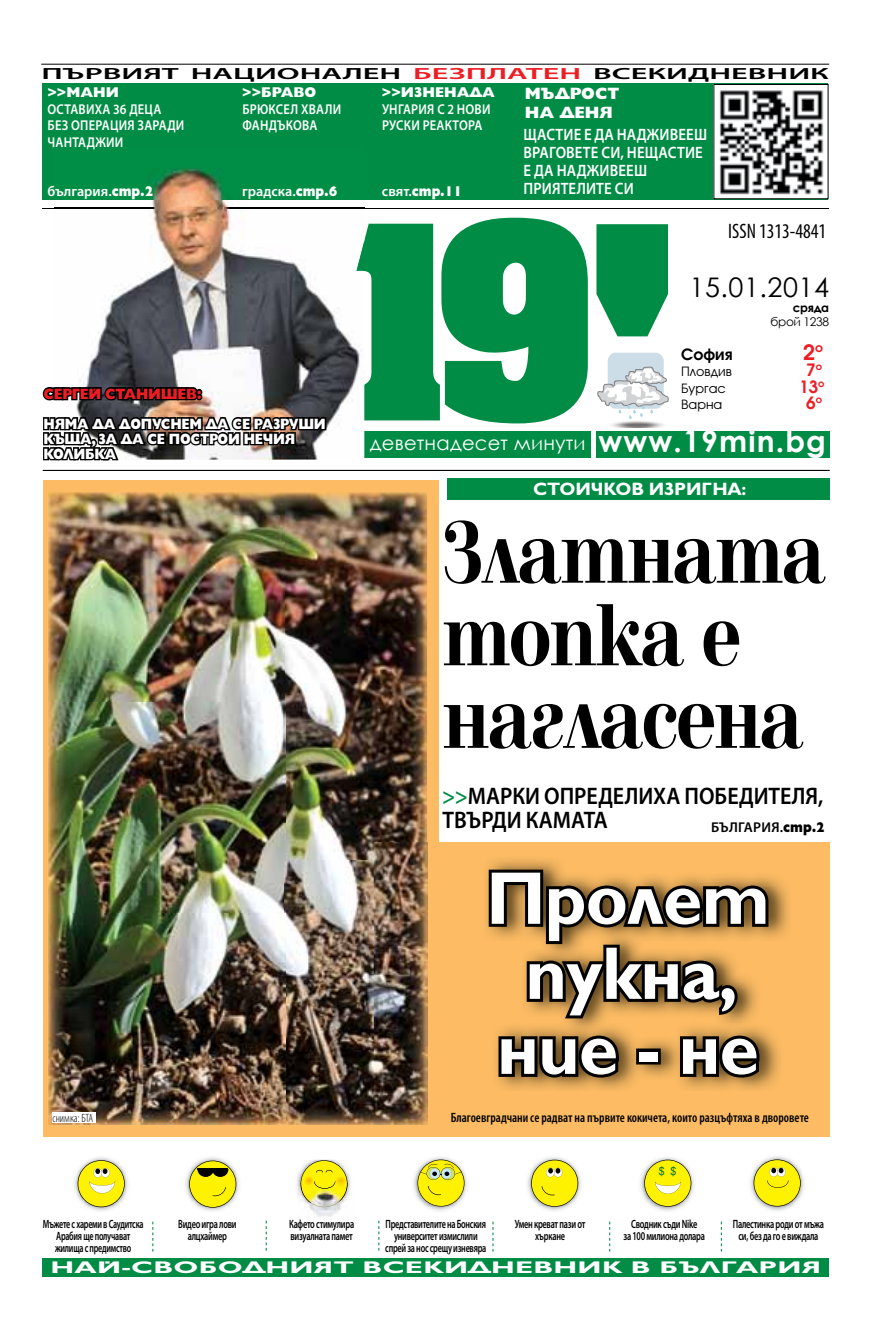
<style>
.page{position:relative;width:893px;height:1340px;background:#fff}
.page>*{position:absolute;margin:0;border:0;box-sizing:border-box;transform-origin:0 0}
.t1{font:700 91.5px/82.5px "Elfin CYR";letter-spacing:-.025em;color:#000;scale:.83 1}
.t2{font:700 75px/75px "Gilt";letter-spacing:-.01em;color:#fff;text-align:center;scale:.95 1}
.t3{font:27px "Century Gothic";letter-spacing:.02em;color:#000}
.t4{font:600 24px/24px "Myriad Pro";color:#000;scale:.92 1}
.t5{font:700 22.35px "Avanti CYR";color:#ed1d24}
.t6{font:condensed 21px "Myriad Pro";color:#000;scale:.95 1}
.t7{font:19.5px "Century Gothic";letter-spacing:.01em;color:#fff}
.t8{font:700 18px "Gilt";letter-spacing:-.01em;color:#fff}
.t9{font:700 17.85px "Avanti CYR";color:#ed1d24}
.t10{font:700 16.95px "Gilt";letter-spacing:.01em;color:#fff;scale:1.68 1}
.t11{font:600 16.5px/18px "Myriad Pro";letter-spacing:.01em;color:#fff;scale:.9 1}
.t12{font:800 16.5px/19.5px "Gilt";color:#fff}
.t13{font:700 16.35px "Avanti CYR";color:#000}
.t14{font:600 16.2px "Myriad Pro";color:#000;scale:2 1}
.t15{font:800 15px/15px "Gilt";letter-spacing:-.02em;color:#fff;scale:.86 1}
.t16{font:800 15px "Gilt";letter-spacing:-.02em;color:#ed1d24;scale:.93 1}
.t17{font:600 14.25px/16.5px "Myriad Pro";letter-spacing:.02em;color:#fff;scale:.88 1}
.t18{font:600 14.25px "Myriad Pro";color:#fff}
.t19{font:800 14.25px "Gilt";color:#fff}
.t20{font:600 14.25px "Myriad Pro";letter-spacing:.02em;color:#000}
.t21{font:800 14.25px "Gilt";color:#fff;scale:.89 1}
.t22{font:600 condensed 13.5px "Myriad Pro";color:#000;scale:.95 1}
.t23{font:13.35px "Avanti CYR";color:#000}
.t24{font:600 12px/12px "Myriad Pro";letter-spacing:-.03em;color:#000;text-align:center;scale:.69 1}
.t25{font:600 12px/12px "Myriad Pro";letter-spacing:-.03em;color:#000;text-align:center;scale:.68 1}
.t26{font:600 12px/12px "Myriad Pro";letter-spacing:-.03em;color:#000;text-align:center;scale:.67 1}
.t27{font:300 condensed 12px "Myriad Pro";color:#000;scale:.95 1}
.t28{font:12px "Century Gothic";letter-spacing:-.03em;color:#000}
.t29{font:700 12px "Century Gothic";letter-spacing:-.03em;color:#000}
.s1{color:#ed1d24}
.s2{font-family:"Gilt";font-weight:800}
.s3{font-family:"Myriad Pro";font-weight:600}
.s4{font-weight:700;font-size:29.85px}
.s5{color:#008c44}
</style>
<div class="page">
<div style="left:608px;top:353px;width:56px;height:56px;background:#ccdde7;border-radius:8px"></div>
<img style="left:611px;top:421px;width:53px;height:6px">
<svg style="left:597px;top:367px;width:71px;height:52px"></svg>
<svg style="left:596px;top:224px;width:72px;height:112px;background:#1e995a"></svg>
<hr style="left:43px;top:470px;width:786px;height:1px;background:#000">
<div style="left:364px;top:431px;width:465px;height:27px;background:#008c44"></div>
<div style="left:591px;top:426px;width:5px;height:34px;background:#fff"></div>
<hr style="left:43px;top:208px;width:786px;height:1px;background:#000">
<div style="left:43px;top:83px;width:785px;height:117px;background:#008c44"></div>
<hr style="left:41px;top:64px;width:788px;height:1px;background:#000">
<img style="left:54px;top:168px;width:310px;height:258px">
<svg style="left:356px;top:218px;width:232px;height:240px"></svg>
<img style="left:54px;top:208px;width:310px;height:1px">
<img style="left:356px;top:240px;width:8px;height:180px">
<div style="left:714px;top:84px;width:114px;height:115px;background:#fff"></div>
<img style="left:719px;top:90px;width:105px;height:105px">
<svg style="left:42px;top:382px;width:160px;height:21px;background:#3e3c3d"></svg>
<svg style="left:43px;top:412px;width:285px;height:49px"></svg>
<div style="left:43px;top:1258px;width:786px;height:18px;background:#008c44"></div>
<img style="left:640px;top:1157px;width:54px;height:54px">
<img style="left:527px;top:1157px;width:54px;height:54px">
<svg style="left:531px;top:1159px;width:47px;height:47px;background:#e8df3a"></svg>
<img style="left:413px;top:1157px;width:54px;height:54px">
<svg style="left:417px;top:1159px;width:47px;height:47px;background:#e0db44"></svg>
<img style="left:74px;top:1157px;width:54px;height:54px">
<svg style="left:78px;top:1160px;width:47px;height:47px"></svg>
<img style="left:297px;top:1159px;width:54px;height:23px">
<img style="left:314px;top:1213px;width:22px;height:4px">
<img style="left:297px;top:1182px;width:3px;height:14px">
<img style="left:348px;top:1182px;width:3px;height:14px">
<img style="left:309px;top:1207px;width:7px;height:6px">
<img style="left:316px;top:1207px;width:18px;height:6px">
<img style="left:334px;top:1207px;width:7px;height:6px">
<svg style="left:300px;top:1160px;width:48px;height:47px;background:#e2d94e"></svg>
<svg style="left:152px;top:1221px;width:1px;height:30px"></svg>
<svg style="left:266px;top:1220px;width:1px;height:30px"></svg>
<svg style="left:378px;top:1220px;width:1px;height:30px"></svg>
<svg style="left:493px;top:1221px;width:1px;height:30px"></svg>
<svg style="left:609px;top:1221px;width:1px;height:30px"></svg>
<svg style="left:721px;top:1221px;width:1px;height:30px"></svg>
<img style="left:185px;top:1157px;width:54px;height:54px">
<svg style="left:189px;top:1160px;width:47px;height:47px;background:#d6cd32"></svg>
<hr style="left:197px;top:1168px;width:31px;height:1px;background:#000">
<img style="left:750px;top:1156px;width:54px;height:55px">
<svg style="left:754px;top:1159px;width:47px;height:47px;background:#e7de39"></svg>
<div style="left:43px;top:480px;width:395px;height:656px;background:#fdbc63"></div>
<div style="left:374px;top:842px;width:455px;height:294px;background:#fdbc63"></div>
<img style="left:48px;top:492px;width:237px;height:632px">
<img style="left:285px;top:492px;width:142px;height:368px">
<img style="left:285px;top:860px;width:89px;height:264px">
<img style="left:374px;top:842px;width:53px;height:282px">
<img style="left:490px;top:859px;width:299px;height:231px">
<svg style="left:486px;top:866px;width:285px;height:155px"></svg>
<svg style="left:495px;top:1032px;width:129px;height:48px;background:#48361b"></svg>
<div style="left:636px;top:1048px;width:25px;height:16px;border:6px solid #000"></div>
<svg style="left:677px;top:1032px;width:87px;height:48px;background:#4a371c"></svg>
<div style="left:447px;top:478px;width:382px;height:22px;background:#008c44"></div>
<div style="left:52px;top:1112px;width:44px;height:11px;background:#fff"></div>
<svg style="left:644px;top:1159px;width:47px;height:47px"></svg>
<h3 class="t14" style="left:42px;top:63px;width:395px">ПЪРВИЯТ НАЦИОНАЛЕН <span class="s1">БЕЗПЛАТЕН</span> ВСЕКИДНЕВНИК</h3>
<p class="t19" style="left:47px;top:84px;width:73px">&gt;&gt;МАНИ</p>
<p class="t17" style="left:48px;top:100px;width:157px">ОСТАВИХА 36 ДЕЦА<br>БЕЗ ОПЕРАЦИЯ ЗАРАДИ<br>ЧАНТАДЖИИ</p>
<p class="t18" style="left:47px;top:182px;width:108px">българия.<span class="s2">стр.2</span></p>
<p class="t19" style="left:242px;top:84px;width:76px">&gt;&gt;БРАВО</p>
<p class="t17" style="left:242px;top:100px;width:114px">БРЮКСЕЛ ХВАЛИ<br>ФАНДЪКОВА</p>
<p class="t18" style="left:242px;top:182px;width:97px">градска.<span class="s2">стр.6</span></p>
<p class="t16" style="left:44px;top:385px;width:172px">СЕРГЕЙ СТАНИШЕВ:</p>
<p class="t15" style="left:44px;top:416px;width:330px">НЯМА ДА ДОПУСНЕМ ДА СЕ РАЗРУШИ<br>КЪЩА, ЗА ДА СЕ ПОСТРОИ НЕЧИЯ<br>КОЛИБКА</p>
<p class="t27" style="left:52px;top:1110px;width:44px">снимка: БТА</p>
<p class="t19" style="left:382px;top:84px;width:115px">&gt;&gt;ИЗНЕНАДА</p>
<p class="t17" style="left:382px;top:100px;width:125px">УНГАРИЯ С 2 НОВИ<br>РУСКИ РЕАКТОРА</p>
<p class="t21" style="left:382px;top:183px;width:92px"><span class="s3">свят.</span>стр.11</p>
<h3 class="t12" style="left:525px;top:84px;width:96px">МЪДРОСТ<br>НА ДЕНЯ</h3>
<h3 class="t11" style="left:523px;top:125px;width:206px">ЩАСТИЕ Е ДА НАДЖИВЕЕШ<br>ВРАГОВЕТЕ СИ, НЕЩАСТИЕ<br>Е ДА НАДЖИВЕЕШ<br>ПРИЯТЕЛИТЕ СИ</h3>
<h3 class="t6" style="left:728px;top:218px;width:104px">ISSN 1313-4841</h3>
<h3 class="t3" style="left:690px;top:268px;width:141px">15.01.2014</h3>
<p class="t29" style="left:793px;top:298px;width:38px">сряда</p>
<p class="t28" style="left:771px;top:313px;width:60px">брой 1238</p>
<h3 class="t13" style="left:681px;top:344px;width:53px">София</h3>
<h3 class="t5" style="left:803px;top:338px;width:21px">2<sup>о</sup></h3>
<p class="t23" style="left:681px;top:364px;width:52px">Пловдив</p>
<h3 class="t9" style="left:806px;top:359px;width:17px">7<sup>о</sup></h3>
<p class="t23" style="left:681px;top:380px;width:46px">Бургас</p>
<h3 class="t9" style="left:799px;top:375px;width:27px">13<sup>о</sup></h3>
<p class="t23" style="left:681px;top:397px;width:43px">Варна</p>
<h3 class="t9" style="left:806px;top:392px;width:17px">6<sup>о</sup></h3>
<h3 class="t7" style="left:370px;top:429px;width:458px">деветнадесет минути <span class="s4">www.19min.bg</span></h3>
<h3 class="t8" style="left:533px;top:479px;width:215px">СТОИЧКОВ ИЗРИГНА:</h3>
<h1 class="t1" style="left:442px;top:513px;width:464px">Златната топка е нагласена</h1>
<h3 class="t4" style="left:442px;top:783px;width:416px"><span class="s5">&gt;&gt;</span>МАРКИ ОПРЕДЕЛИХА ПОБЕДИТЕЛЯ,<br>ТВЪРДИ КАМАТА</h3>
<p class="t20" style="left:711px;top:817px;width:115px">БЪЛГАРИЯ.<span class="s2">стр.2</span></p>
<h2 class="t2" style="left:486px;top:862px;width:300px">Пролет пукна, ние - не</h2>
<p class="t22" style="left:451px;top:1109px;width:379px">Благоевградчани се радват на първите кокичета, които разцъфтяха в дворовете</p>
<p class="t26" style="left:43px;top:1217px;width:152px">Мъжете с хареми в Саудитска<br>Арабия ще получават жилища с предимство</p>
<p class="t24" style="left:178px;top:1217px;width:86px">Видео игра лови алцхаймер</p>
<p class="t24" style="left:289px;top:1217px;width:96px;text-align:left">Кафето стимулира визуалната памет</p>
<p class="t25" style="left:385px;top:1217px;width:150px">Представителите на Бонския университет измислили спрей за нос срещу изневяра</p>
<p class="t24" style="left:515px;top:1217px;width:104px">Умен креват пази от хъркане</p>
<p class="t24" style="left:623px;top:1217px;width:120px">Сводник съди Nike<br>за 100 милиона долара</p>
<p class="t24" style="left:733px;top:1217px;width:134px">Палестинка роди от мъжа си, без да го е виждала</p>
<h3 class="t10" style="left:50px;top:1257px;width:460px">НАЙ-СВОБОДНИЯТ ВСЕКИДНЕВНИК В БЪЛГАРИЯ</h3>
</div>
